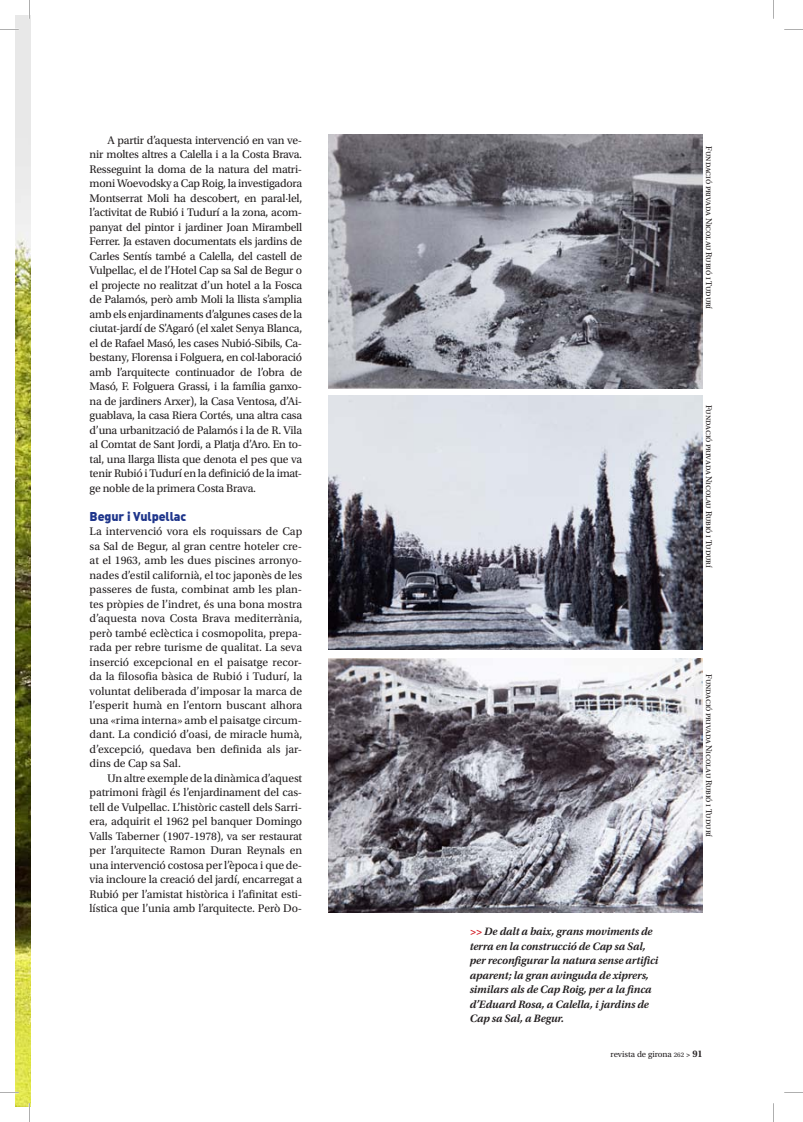
<style>
.page{position:relative;width:803px;height:1122px;background:#fff}
.page>*{position:absolute;margin:0;border:0;box-sizing:border-box;transform-origin:0 0}
.t1{font:12.5px "DIN Black Alternate";letter-spacing:-.01em;color:#1e358b}
.t2{font:11.62px/14.5px "Utopia Std";letter-spacing:-.01em;color:#231f20;text-align:justify}
.t3{font:italic 600 11.25px/14.5px "Utopia Std";letter-spacing:-.01em;color:#231f20}
.t4{font:8.75px "Utopia Std";letter-spacing:-.01em;color:#231f20}
.s1{color:#d2161e}
.s2{font-size:6.88px}
.s3{font-weight:600;font-size:7.5px}
.s4{font-weight:600;font-size:10px}
</style>
<div class="page">
<img style="left:328px;top:135px;width:375px;height:253px">
<img style="left:328px;top:659px;width:375px;height:253px">
<img style="left:328px;top:395px;width:375px;height:254px">
<img style="left:15px;top:15px;width:15px;height:1091px">
<svg style="left:773px;top:0;width:1px;height:19px"></svg>
<svg style="left:29px;top:0;width:1px;height:19px"></svg>
<svg style="left:784px;top:29px;width:19px;height:1px"></svg>
<svg style="left:0;top:29px;width:19px;height:1px"></svg>
<svg style="left:784px;top:1092px;width:19px;height:1px"></svg>
<svg style="left:0;top:1092px;width:19px;height:1px"></svg>
<svg style="left:773px;top:1103px;width:1px;height:19px"></svg>
<svg style="left:29px;top:1103px;width:1px;height:19px"></svg>
<p class="t2" style="left:90px;top:133px;width:214px;text-indent:18px">A partir d’aquesta intervenció en van ve&shy;nir moltes altres a Calella i a la Costa Brava.<br>Resseguint la doma de la natura del matri&shy;moni Woevodsky a Cap Roig, la investigadora Montserrat Moli ha descobert, en paral·lel, l’activitat de Rubió i Tudurí a la zona, acom&shy;panyat del pintor i jardiner Joan Mirambell Ferrer. Ja estaven documentats els jardins de Carles Sentís també a Calella, del castell de Vulpellac, el de l’Hotel Cap sa Sal de Begur o el projecte no realitzat d’un hotel a la Fosca de Palamós, però amb Moli la llista s’amplia amb els enjardinaments d’algunes cases de la ciutat-jardí de S’Agaró (el xalet Senya Blanca, el de Rafael Masó, les cases Nubió-Sibils, Ca&shy;bestany, Florensa i Folguera, en col·laboració amb l’arquitecte continuador de l’obra de Masó, F. Folguera Grassi, i la família ganxo&shy;na de jardiners Arxer), la Casa Ventosa, d’Ai&shy;guablava, la casa Riera Cortés, una altra casa d’una urbanització de Palamós i la de R. Vila al Comtat de Sant Jordi, a Platja d’Aro. En to&shy;tal, una llarga llista que denota el pes que va tenir Rubió i Tudurí en la definició de la imat&shy;ge noble de la primera Costa Brava.</p>
<p class="t1" style="left:90px;top:508px;width:98px">Begur i Vulpellac</p>
<p class="t2" style="left:90px;top:524px;width:214px">La intervenció vora els roquissars de Cap sa Sal de Begur, al gran centre hoteler cre&shy;at el 1963, amb les dues piscines arronyo&shy;nades d’estil californià, el toc japonès de les passeres de fusta, combinat amb les plan&shy;tes pròpies de l’indret, és una bona mostra d’aquesta nova Costa Brava mediterrània, però també eclèctica i cosmopolita, prepa&shy;rada per rebre turisme de qualitat. La seva inserció excepcional en el paisatge recor&shy;da la filosofia bàsica de Rubió i Tudurí, la voluntat deliberada d’imposar la marca de l’esperit humà en l’entorn buscant alhora una «rima interna» amb el paisatge circum&shy;dant. La condició d’oasi, de miracle humà, d’excepció, quedava ben definida als jar&shy;dins de Cap sa Sal.</p>
<p class="t2" style="left:90px;top:771px;width:214px;text-indent:18px">Un altre exemple de la dinàmica d’aquest patrimoni fràgil és l’enjardinament del cas&shy;tell de Vulpellac. L’històric castell dels Sarri&shy;era, adquirit el 1962 pel banquer Domingo Valls Taberner (1907-1978), va ser restaurat per l’arquitecte Ramon Duran Reynals en una intervenció costosa per l’època i que de&shy;via incloure la creació del jardí, encarregat a Rubió per l’amistat històrica i l’afinitat esti&shy;lística que l’unia amb l’arquitecte. Però Do-</p>
<p class="t4" style="left:714px;top:146px;width:164px;rotate:90deg">Fundació privada Nicolau Rubió i Tudurí</p>
<p class="t4" style="left:714px;top:405px;width:164px;rotate:90deg">Fundació privada Nicolau Rubió i Tudurí</p>
<p class="t3" style="left:470px;top:924px;width:190px"><span class="s1">&gt;&gt;</span> De dalt a baix, grans moviments de terra en la construcció de Cap sa Sal, per reconfigurar la natura sense artifici aparent; la gran avinguda de xiprers, similars als de Cap Roig, per a la finca d’Eduard Rosa, a Calella, i jardins de Cap sa Sal, a Begur.</p>
<p class="t4" style="left:714px;top:674px;width:164px;rotate:90deg">Fundació privada Nicolau Rubió i Tudurí</p>
<p class="t4" style="left:610px;top:1050px;width:94px">revista de girona <span class="s2">262</span> <span class="s3">&gt;</span> <span class="s4">91</span></p>
</div>
